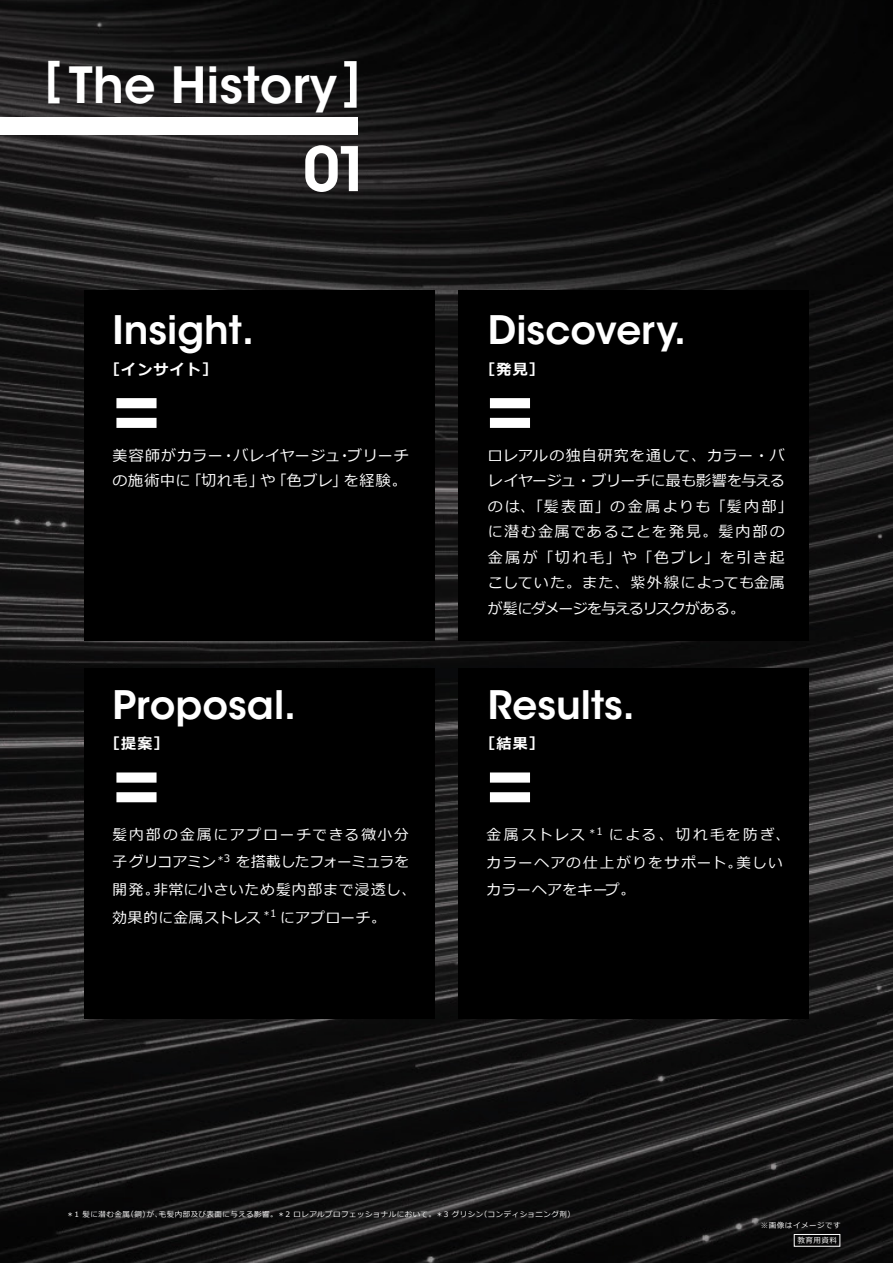
<style>
.page{position:relative;width:893px;height:1263px;background:#fff}
.page>*{position:absolute;margin:0;border:0;box-sizing:border-box;transform-origin:0 0}
.t1{font:600 79.8px "ITC Avant Garde Std";color:#fff}
.t2{font:600 60.9px "ITC Avant Garde Std";color:#fff}
.t3{font:600 49.5px "ITC Avant Garde Std";color:#fff}
.t4{font:600 39px "ITC Avant Garde Std";color:#fff}
.t5{font:15px/25.5px "Meiryo";letter-spacing:.05em;color:#fff}
.t6{font:700 15px "Meiryo";letter-spacing:.08em;color:#fff}
.t7{font:14.7px/27.6px "Meiryo";letter-spacing:.065em;color:#fff}
.t8{font:14.7px/27.6px "Meiryo";letter-spacing:.085em;color:#fff}
.t9{font:7.5px "Meiryo";letter-spacing:.06em;color:#fff}
.s1{font-family:"Arial";font-weight:700;font-size:50.7px}
</style>
<div class="page">
<img style="left:0;top:0;width:893px;height:1263px">
<div style="left:0;top:118px;width:358px;height:17px;background:#fff"></div>
<div style="left:794px;top:1234px;width:46px;height:12px;border:1px solid #fff"></div>
<div style="left:84px;top:290px;width:351px;height:351px;background:#000"></div>
<div style="left:84px;top:668px;width:351px;height:351px;background:#000"></div>
<div style="left:458px;top:290px;width:351px;height:351px;background:#000"></div>
<div style="left:458px;top:668px;width:351px;height:351px;background:#000"></div>
<h3 class="t3" style="left:45px;top:53px;width:316px"><sup>[</sup> The History<span class="s1">]</span></h3>
<h2 class="t2" style="left:303px;top:130px;width:69px">01</h2>
<h3 class="t4" style="left:113px;top:305px;width:143px">Insight.</h3>
<h3 class="t4" style="left:488px;top:305px;width:199px">Discovery.</h3>
<p class="t6" style="left:105px;top:359px;width:114px">［インサイト］</p>
<p class="t6" style="left:480px;top:359px;width:65px">［発見］</p>
<h1 class="t1" style="left:113px;top:353px;width:49px">=</h1>
<h1 class="t1" style="left:486px;top:353px;width:49px">=</h1>
<p class="t5" style="left:113px;top:443px;width:298px">美容師がカラー・バレイヤージュ・ブリーチの施術中に「切れ毛」や「色ブレ」を経験。</p>
<p class="t5" style="left:488px;top:443px;width:306px">ロレアルの独自研究を通して、カラー・バレイヤージュ・ブリーチに最も影響を与えるのは、「髪表面」の金属よりも「髪内部」に潜む金属であることを発見。髪内部の金属が「切れ毛」や「色ブレ」を引き起こしていた。また、紫外線によっても金属が髪にダメージを与えるリスクがある。</p>
<h3 class="t4" style="left:113px;top:680px;width:185px">Proposal.</h3>
<h3 class="t4" style="left:488px;top:680px;width:148px">Results.</h3>
<p class="t6" style="left:105px;top:733px;width:65px">［提案］</p>
<p class="t6" style="left:480px;top:733px;width:65px">［結果］</p>
<h1 class="t1" style="left:113px;top:728px;width:49px">=</h1>
<h1 class="t1" style="left:486px;top:728px;width:49px">=</h1>
<p class="t7" style="left:113px;top:821px;width:305px">髪内部の金属にアプローチできる微小分子グリコアミン<sup>*3</sup> を搭載したフォーミュラを開発。非常に小さいため髪内部まで浸透し、効果的に金属ストレス <sup>*1</sup> にアプローチ。</p>
<p class="t8" style="left:486px;top:822px;width:305px">金属ストレス <sup>*1</sup> による、切れ毛を防ぎ、カラーヘアの仕上がりをサポート。美しいカラーヘアをキープ。</p>
<p class="t9" style="left:67px;top:1209px;width:510px">＊1 髪に潜む金属（銅）が、毛髪内部及び表面に与える影響。＊2 ロレアルプロフェッショナルにおいて。＊3 グリシン（コンディショニング剤）</p>
<p class="t9" style="left:761px;top:1220px;width:81px">※画像はイメージです</p>
<p class="t9" style="left:798px;top:1235px;width:41px">教育用資料</p>
</div>
